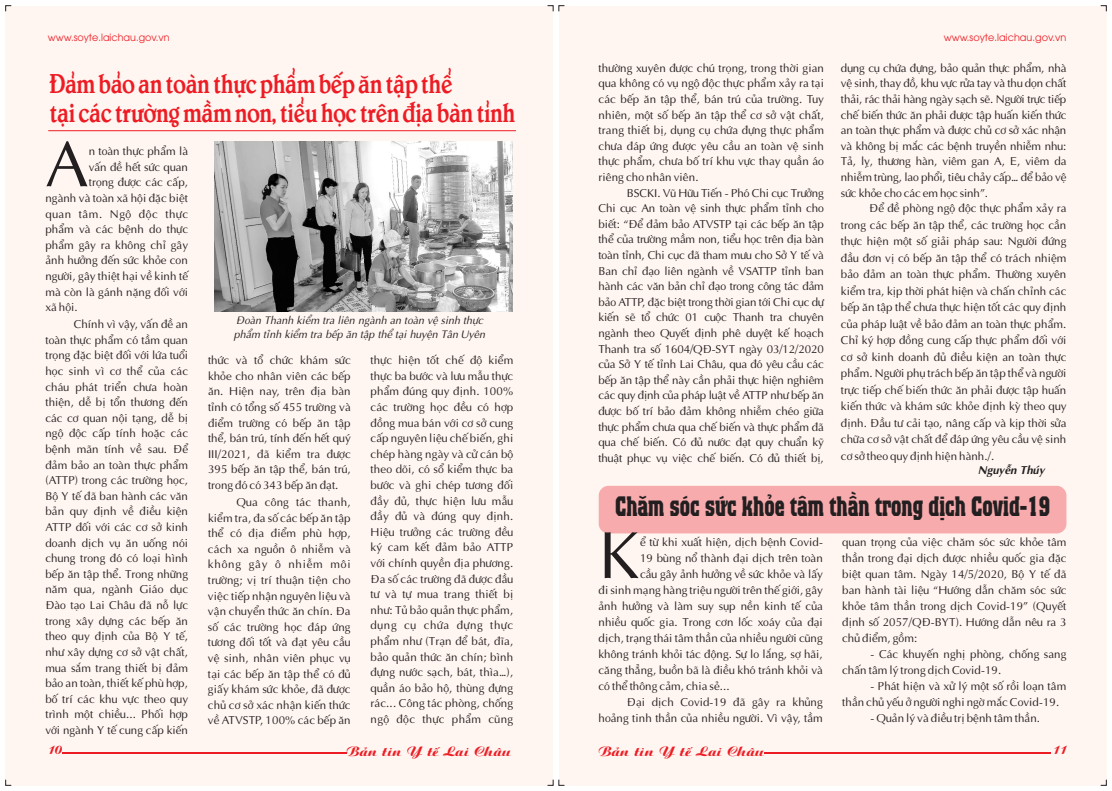
<style>
.page{position:relative;width:1112px;height:791px;background:#fff}
.page>*{position:absolute;margin:0;border:0;box-sizing:border-box;transform-origin:0 0}
.t1{font:67px "UTM Aptima";color:#231f20}
.t2{font:64.5px "UTM Aptima";color:#231f20}
.t3{font:27.8px "UTM Colossalis";color:#231f20;scale:.72 1}
.t4{font:25.6px/28.5px "UTM Bienvenue";color:#ed1c24;scale:.81 1}
.t5{font:12px "UTM Aristote";color:#ed1c24;scale:1.08 1}
.t6{font:12px "UTM Aristote";color:#ed1c24;scale:1.09 1}
.t7{font:12px "UTM Aristote";color:#ed1c24;scale:.96 1}
.t8{font:12px "UTM Aristote";color:#ed1c24}
.t9{font:11.5px/15.6px "UTM Aptima";color:#231f20;text-align:justify}
.t10{font:11.5px "UTM Aptima";letter-spacing:.04em;color:#231f20}
.t11{font:italic 700 11.5px "UTM Aptima";color:#231f20}
.t12{font:italic 11px/14px "UTM Aptima";color:#231f20}
.t13{font:10px "UTM Avo";color:#ed1c24;scale:.96 1}
.t14{font:10px "UTM Avo";color:#ed1c24}
</style>
<div class="page">
<div style="left:6px;top:6px;width:547px;height:779px;background:#fff6f1"></div>
<hr style="left:63px;top:752px;width:284px;height:1px;background:#ed1c24">
<hr style="left:48px;top:130px;width:468px;height:1px;background:#ed1c24">
<img style="left:214px;top:141px;width:298px;height:170px">
<div style="left:558px;top:6px;width:548px;height:779px;background:#fff6f1"></div>
<hr style="left:764px;top:752px;width:286px;height:1px;background:#ed1c24">
<p class="t13" style="left:48px;top:34px;width:128px">www.soyte.laichau.gov.vn</p>
<h3 class="t4" style="left:50px;top:72px;width:576px">Đảm bảo an toàn thực phẩm bếp ăn tập thể<br>tại các trường mầm non, tiểu học trên địa bàn tỉnh</h3>
<h2 class="t2" style="left:45px;top:135px;width:45px">A</h2>
<p class="t9" style="left:89px;top:143px;width:101px">n toàn thực phẩm là</p>
<p class="t9" style="left:89px;top:159px;width:101px">vấn đề hết sức quan</p>
<p class="t9" style="left:89px;top:175px;width:101px">trọng được các cấp,</p>
<p class="t9" style="left:45px;top:190px;width:144px">ngành và toàn xã hội đặc biệt</p>
<p class="t10" style="left:45px;top:208px;width:144px">quan tâm. Ngộ độc thực</p>
<p class="t9" style="left:45px;top:221px;width:144px">phẩm và các bệnh do thực</p>
<p class="t9" style="left:45px;top:237px;width:144px">phẩm gây ra không chỉ gây</p>
<p class="t9" style="left:45px;top:253px;width:144px">ảnh hưởng đến sức khỏe con</p>
<p class="t9" style="left:45px;top:268px;width:144px">người, gây thiệt hại về kinh tế</p>
<p class="t9" style="left:45px;top:284px;width:144px">mà còn là gánh nặng đối với</p>
<p class="t9" style="left:45px;top:299px;width:34px">xã hội.</p>
<p class="t9" style="left:45px;top:316px;width:144px;text-indent:28px">Chính vì vậy, vấn đề an toàn thực phẩm có tầm quan trọng đặc biệt đối với lứa tuổi học sinh vì cơ thể của các cháu phát triển chưa hoàn thiện, dễ bị tổn thương đến các cơ quan nội tạng, dễ bị ngộ độc cấp tính hoặc các bệnh mãn tính về sau. Để đảm bảo an toàn thực phẩm (ATTP) trong các trường học, Bộ Y tế đã ban hành các văn bản quy định về điều kiện ATTP đối với các cơ sở kinh doanh dịch vụ ăn uống nói chung trong đó có loại hình bếp ăn tập thể. Trong những năm qua, ngành Giáo dục Đào tạo Lai Châu đã nỗ lực trong xây dựng các bếp ăn theo quy định của Bộ Y tế, như xây dựng cơ sở vật chất, mua sắm trang thiết bị đảm bảo an toàn, thiết kế phù hợp, bố trí các khu vực theo quy trình một chiều... Phối hợp với ngành Y tế cung cấp kiến</p>
<p class="t12" style="left:234px;top:313px;width:253px">Đoàn Thanh kiểm tra liên ngành an toàn vệ sinh thực phẩm tỉnh kiểm tra bếp ăn tập thể tại huyện Tân Uyên</p>
<p class="t9" style="left:208px;top:352px;width:144px">thức và tổ chức khám sức khỏe cho nhân viên các bếp ăn. Hiện nay, trên địa bàn tỉnh có tổng số 455 trường và điểm trường có bếp ăn tập thể, bán trú, tính đến hết quý III/2021, đã kiểm tra được 395 bếp ăn tập thể, bán trú, trong đó có 343 bếp ăn đạt.</p>
<p class="t9" style="left:208px;top:494px;width:144px;text-indent:28px">Qua công tác thanh, kiểm tra, đa số các bếp ăn tập thể có địa điểm phù hợp, cách xa nguồn ô nhiễm và không gây ô nhiễm môi trường; vị trí thuận tiện cho việc tiếp nhận nguyên liệu và vận chuyển thức ăn chín. Đa số các trường học đáp ứng tương đối tốt và đạt yêu cầu vệ sinh, nhân viên phục vụ tại các bếp ăn tập thể có đủ giấy khám sức khỏe, đã được chủ cơ sở xác nhận kiến thức về ATVSTP, 100% các bếp ăn</p>
<p class="t9" style="left:370px;top:352px;width:144px">thực hiện tốt chế độ kiểm thực ba bước và lưu mẫu thực phẩm đúng quy định. 100% các trường học đều có hợp đồng mua bán với cơ sở cung cấp nguyên liệu chế biến, ghi chép hàng ngày và cử cán bộ theo dõi, có sổ kiểm thực ba bước và ghi chép tương đối đầy đủ, thực hiện lưu mẫu đầy đủ và đúng quy định.<br>Hiệu trưởng các trường đều ký cam kết đảm bảo ATTP với chính quyền địa phương.<br>Đa số các trường đã được đầu tư và tự mua trang thiết bị như: Tủ bảo quản thực phẩm, dụng cụ chứa đựng thực phẩm như (Trạn để bát, đĩa, bảo quản thức ăn chín; bình đựng nước sạch, bát, thìa…), quần áo bảo hộ, thùng đựng rác... Công tác phòng, chống ngộ độc thực phẩm cũng</p>
<p class="t7" style="left:48px;top:744px;width:17px">10</p>
<p class="t5" style="left:347px;top:746px;width:154px">Bản tin Y tế Lai Châu</p>
<p class="t14" style="left:943px;top:34px;width:124px">www.soyte.laichau.gov.vn</p>
<p class="t9" style="left:840px;top:60px;width:227px">dụng cụ chứa đựng, bảo quản thực phẩm, nhà vệ sinh, thay đồ, khu vực rửa tay và thu dọn chất thải, rác thải hàng ngày sạch sẽ. Người trực tiếp chế biến thức ăn phải được tập huấn kiến thức an toàn thực phẩm và được chủ cơ sở xác nhận và không bị mắc các bệnh truyền nhiễm nhu:<br>Tả, lỵ, thương hàn, viêm gan A, E, viêm da nhiễm trùng, lao phổi, tiêu chảy cấp… để bảo vệ sức khỏe cho các em học sinh”.</p>
<p class="t9" style="left:840px;top:200px;width:227px;line-height:16.5px;text-indent:28px">Để đề phòng ngộ độc thực phẩm xảy ra trong các bếp ăn tập thể, các trường học cần thực hiện một số giải pháp sau: Người đứng đầu đơn vị có bếp ăn tập thể có trách nhiệm bảo đảm an toàn thực phẩm. Thường xuyên kiểm tra, kịp thời phát hiện và chấn chỉnh các bếp ăn tập thể chưa thực hiện tốt các quy định của pháp luật về bảo đảm an toàn thực phẩm.<br>Chỉ ký hợp đồng cung cấp thực phẩm đối với cơ sở kinh doanh đủ điều kiện an toàn thực phẩm. Người phụ trách bếp ăn tập thể và người trực tiếp chế biến thức ăn phải được tập huấn kiến thức và khám sức khỏe định kỳ theo quy định. Đầu tư cải tạo, nâng cấp và kịp thời sửa chữa cơ sở vật chất để đáp ứng yêu cầu vệ sinh cơ sở theo quy định hiện hành./.</p>
<h3 class="t3" style="left:615px;top:497px;width:606px">Chăm sóc sức khỏe tâm thần trong dịch Covid-19</h3>
<p class="t9" style="left:640px;top:534px;width:184px">ể từ khi xuất hiện, dịch bệnh Covid-</p>
<p class="t9" style="left:598px;top:60px;width:227px">thường xuyên được chú trọng, trong thời gian qua không có vụ ngộ độc thực phẩm xảy ra tại các bếp ăn tập thể, bán trú của trường. Tuy nhiên, một số bếp ăn tập thể cơ sở vật chất, trang thiết bị, dụng cụ chứa đựng thực phẩm chưa đáp ứng được yêu cầu an toàn vệ sinh thực phẩm, chưa bố trí khu vực thay quần áo riêng cho nhân viên.</p>
<p class="t9" style="left:598px;top:185px;width:227px;text-indent:28px">BSCKI. Vũ Hữu Tiến - Phó Chi cục Trưởng Chi cục An toàn vệ sinh thực phẩm tỉnh cho biết: “Để đảm bảo ATVSTP tại các bếp ăn tập thể của trường mầm non, tiểu học trên địa bàn toàn tỉnh, Chi cục đã tham mưu cho Sở Y tế và Ban chỉ đạo liên ngành về VSATTP tỉnh ban hành các văn bản chỉ đạo trong công tác đảm bảo ATTP, đặc biệt trong thời gian tới Chi cục dự kiến sẽ tổ chức 01 cuộc Thanh tra chuyên ngành theo Quyết định phê duyệt kế hoạch Thanh tra số 1604/QĐ-SYT ngày 03/12/2020 của Sở Y tế tỉnh Lai Châu, qua đó yêu cầu các bếp ăn tập thể này cần phải thực hiện nghiêm các quy định của pháp luật về ATTP như bếp ăn được bố trí bảo đảm không nhiễm chéo giữa thực phẩm chưa qua chế biến và thực phẩm đã qua chế biến. Có đủ nước đạt quy chuẩn kỹ thuật phục vụ việc chế biến. Có đủ thiết bị,</p>
<p class="t11" style="left:977px;top:464px;width:68px">Nguyễn Thúy</p>
<h1 class="t1" style="left:598px;top:524px;width:43px">K</h1>
<p class="t9" style="left:842px;top:534px;width:226px;line-height:16px">quan trọng của việc chăm sóc sức khỏe tâm thần trong đại dịch được nhiều quốc gia đặc biệt quan tâm. Ngày 14/5/2020, Bộ Y tế đã ban hành tài liệu “Hướng dẫn chăm sóc sức khỏe tâm thần trong dịch Covid-19” (Quyết định số 2057/QĐ-BYT). Hướng dẫn nêu ra 3 chủ điểm, gồm:</p>
<p class="t9" style="left:842px;top:646px;width:226px;line-height:16px;text-indent:28px">- Các khuyến nghị phòng, chống sang chấn tâm lý trong dịch Covid-19.</p>
<p class="t9" style="left:842px;top:678px;width:226px;line-height:16px;text-indent:28px">- Phát hiện và xử lý một số rồi loạn tâm thần chủ yếu ở người nghi ngờ mắc Covid-19.</p>
<p class="t9" style="left:870px;top:710px;width:171px">- Quản lý và điều trị bệnh tâm thần.</p>
<p class="t9" style="left:640px;top:550px;width:184px">19 bùng nổ thành đại dịch trên toàn</p>
<p class="t9" style="left:640px;top:566px;width:184px">cầu gây ảnh hưởng về sức khỏe và lấy</p>
<p class="t9" style="left:598px;top:582px;width:226px">đi sinh mạng hàng triệu người trên thế giới, gây</p>
<p class="t9" style="left:598px;top:598px;width:226px">ảnh hưởng và làm suy sụp nền kinh tế của</p>
<p class="t9" style="left:598px;top:614px;width:226px">nhiều quốc gia. Trong cơn lốc xoáy của đại</p>
<p class="t9" style="left:598px;top:630px;width:226px">dịch, trạng thái tâm thần của nhiều người cũng</p>
<p class="t9" style="left:598px;top:646px;width:226px">không tránh khỏi tác động. Sự lo lắng, sợ hãi,</p>
<p class="t9" style="left:598px;top:662px;width:226px">căng thẳng, buồn bã là điều khó tránh khỏi và</p>
<p class="t9" style="left:598px;top:678px;width:133px">có thể thông cảm, chia sẻ...</p>
<p class="t9" style="left:626px;top:694px;width:197px">Đại dịch Covid-19 đã gây ra khủng</p>
<p class="t9" style="left:598px;top:710px;width:226px">hoảng tinh thần của nhiều người. Vì vậy, tầm</p>
<p class="t6" style="left:598px;top:746px;width:154px">Bản tin Y tế Lai Châu</p>
<p class="t8" style="left:1052px;top:744px;width:15px">11</p>
</div>
